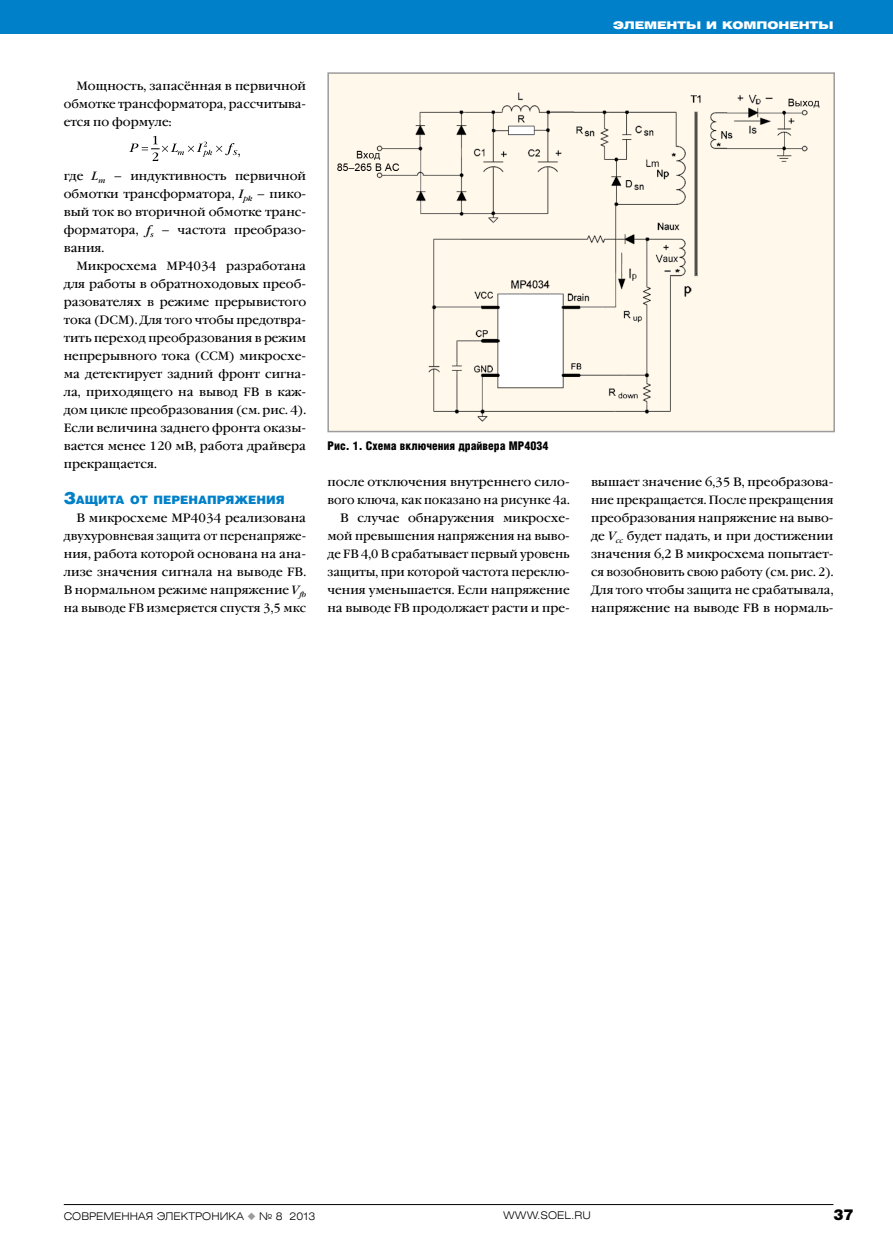
<style>
.page{position:relative;width:893px;height:1251px;background:#fff}
.page>*{position:absolute;margin:0;border:0;box-sizing:border-box;transform-origin:0 0}
.t1{font:900 15px "Helios";color:#000}
.t2{font:12px/18px "Garamond Book C";color:#000;text-align:justify}
.t3{font:900 12px "Helios Cond";color:#000}
.t4{font:900 11.55px "Helios";color:#0080c8}
.t5{font:300 10.5px "Helios Ext";color:#000}
.t6{font:900 10.5px "Helios Ext";color:#fff}
.s1{font-style:italic}
.s2{font-size:16.5px}
.s3{color:#9c9c9d}
</style>
<div class="page">
<div style="left:0;top:0;width:893px;height:34px;background:#0080c8"></div>
<hr style="left:64px;top:1203px;width:769px;height:1px;background:#000">
<div style="left:327px;top:72px;width:508px;height:360px;background:#fff8eb;border:2px solid #9c9c9d"></div>
<svg style="left:129px;top:136px;width:108px;height:25px"></svg>
<img style="left:337px;top:92px;width:483px;height:330px">
<p class="t2" style="left:64px;top:77px;width:244px;text-indent:13px">Мощность, запасённая в первичной обмотке трансформатора, рассчитыва&shy;ется по формуле:</p>
<p class="t2" style="left:64px;top:138px;width:244px;line-height:25.5px;text-indent:174px">,<br>где <span class="s1">L</span><sub>m</sub> – индуктивность первичной</p>
<p class="t2" style="left:64px;top:185px;width:244px">обмотки трансформатора, <span class="s1">I</span><sub>pk</sub> – пико&shy;вый ток во вторичной обмотке транс&shy;форматора, <span class="s1">f</span><sub>s</sub> – частота преобразо&shy;вания.</p>
<p class="t2" style="left:64px;top:257px;width:244px;text-indent:13px">Микросхема MP4034 разработана для работы в обратноходовых преоб&shy;разователях в режиме прерывистого тока (DCM). Для того чтобы предотвра&shy;тить переход преобразования в режим непрерывного тока (CCM) микросхе&shy;ма детектирует задний фронт сигна&shy;ла, приходящего на вывод FB в каж&shy;дом цикле преобразования (см. рис. 4).<br>Если величина заднего фронта оказы&shy;вается менее 120 мВ, работа драйвера прекращается.</p>
<p class="t4" style="left:64px;top:493px;width:222px"><span class="s2">З</span>ащита от перенапряжения</p>
<p class="t2" style="left:64px;top:509px;width:244px;text-indent:13px">В микросхеме MP4034 реализована двухуровневая защита от перенапряже&shy;ния, работа которой основана на ана&shy;лизе значения сигнала на выводе FB.<br>В нормальном режиме напряжение <span class="s1">V</span><sub>fb </sub>на выводе FB измеряется спустя 3,5 мкс</p>
<p class="t6" style="left:613px;top:19px;width:222px">элементы и компоненты</p>
<p class="t3" style="left:327px;top:439px;width:223px">Рис. 1. Схема включения драйвера MP4034</p>
<p class="t2" style="left:327px;top:473px;width:244px;text-align:right">после отключения внутреннего сило&shy;вого ключа, как показано на рисунке 4а.<br>В случае обнаружения микросхе&shy;мой превышения напряжения на выво&shy;де FB 4,0 В срабатывает первый уровень защиты, при которой частота переклю&shy;чения уменьшается. Если напряжение на выводе FB продолжает расти и пре-</p>
<p class="t2" style="left:591px;top:473px;width:244px">вышает значение 6,35 В, преобразова&shy;ние прекращается. После прекращения преобразования напряжение на выво&shy;де <span class="s1">V</span><sub>cc</sub> будет падать, и при достижении значения 6,2 В микросхема попытает&shy;ся возобновить свою работу (см. рис. 2).<br>Для того чтобы защита не срабатывала, напряжение на выводе FB в нормаль-</p>
<p class="t5" style="left:64px;top:1208px;width:253px">СОВРЕМЕННАЯ ЭЛЕКТРОНИКА <span class="s3">◆</span> № 8 2013</p>
<p class="t5" style="left:503px;top:1208px;width:89px">WWW.SOEL.RU</p>
<p class="t1" style="left:833px;top:1204px;width:22px">37</p>
</div>
